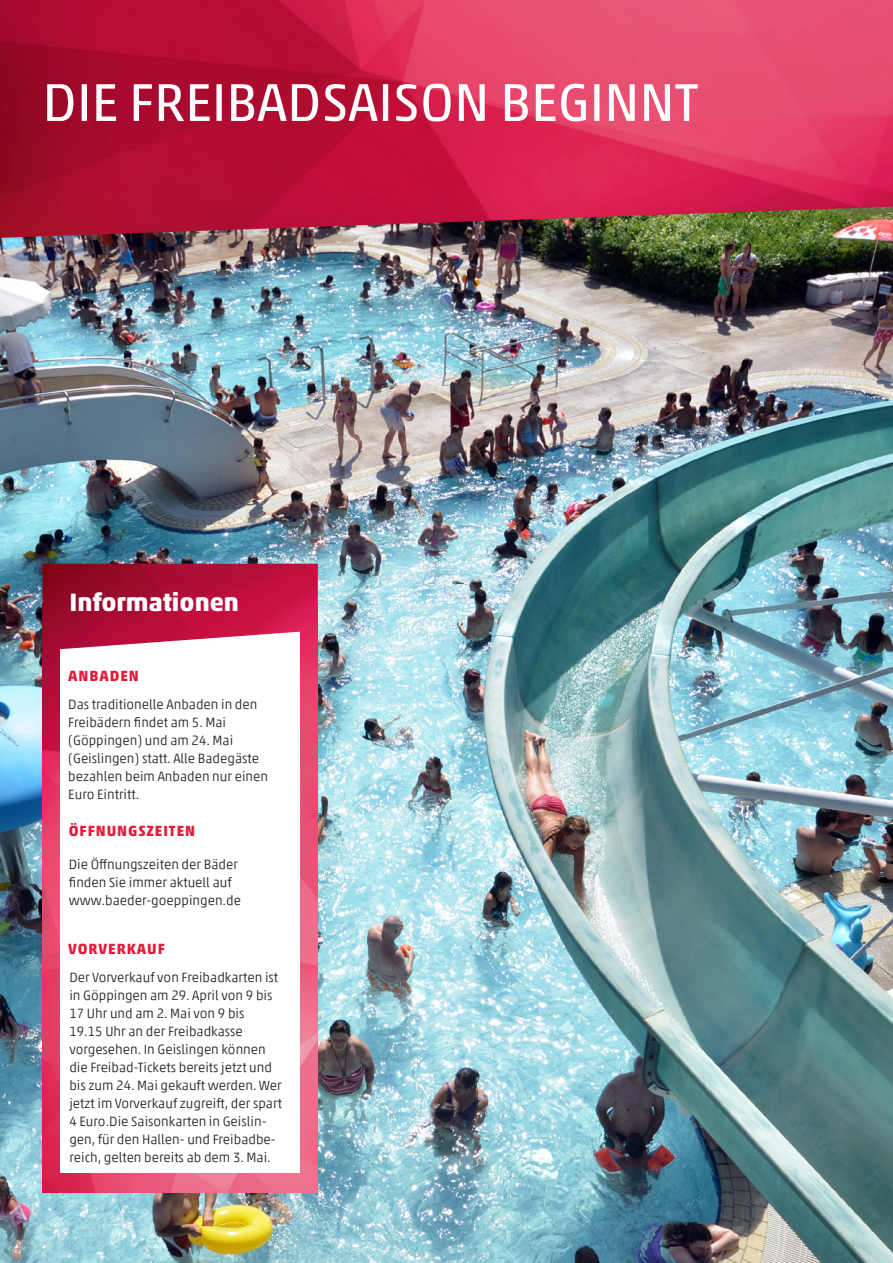
<style>
.page{position:relative;width:893px;height:1263px;background:#fff}
.page>*{position:absolute;margin:0;border:0;box-sizing:border-box;transform-origin:0 0}
.t1{font:54px "Akko Std";color:#fff}
.t2{font:700 25.5px "Akko Std";color:#fff}
.t3{font:700 15px "Akko Std";letter-spacing:.06em;color:#e41c3b}
.t4{font:300 13.5px/18px "Akko Pro";color:#231f20}
</style>
<div class="page">
<img style="left:0;top:238px;width:893px;height:1025px">
<img style="left:0;top:0;width:893px;height:238px">
<img style="left:43px;top:650px;width:275px;height:543px">
<div style="left:60px;top:596px;width:240px;height:576px;background:#fff"></div>
<img style="left:43px;top:564px;width:275px;height:86px">
<h1 class="t1" style="left:43px;top:70px;width:657px">DIE FREIBADSAISON BEGINNT</h1>
<h2 class="t2" style="left:69px;top:587px;width:171px">Informationen</h2>
<p class="t3" style="left:68px;top:667px;width:72px">ANBADEN</p>
<p class="t4" style="left:68px;top:695px;width:201px">Das traditionelle Anbaden in den<br>Freibädern findet am 5. Mai (Göppingen) und am 24. Mai (Geislingen) statt. Alle Badegäste bezahlen beim Anbaden nur einen<br>Euro Eintritt.</p>
<p class="t3" style="left:69px;top:822px;width:128px">ÖFFNUNGSZEITEN</p>
<p class="t4" style="left:69px;top:855px;width:174px">Die Öffnungszeiten der Bäder finden Sie immer aktuell auf www.baeder-goeppingen.de</p>
<p class="t3" style="left:68px;top:939px;width:98px">VORVERKAUF</p>
<p class="t4" style="left:69px;top:968px;width:214px">Der Vorverkauf von Freibadkarten ist in Göppingen am 29. April von 9 bis 17 Uhr und am 2. Mai von 9 bis<br>19.15 Uhr an der Freibadkasse vorgesehen. In Geislingen können die Freibad-Tickets bereits jetzt und bis zum 24. Mai gekauft werden. Wer jetzt im Vorverkauf zugreift, der spart 4 Euro.Die Saisonkarten in Geislin&shy;gen, für den Hallen- und Freibadbe&shy;reich, gelten bereits ab dem 3. Mai.</p>
</div>
